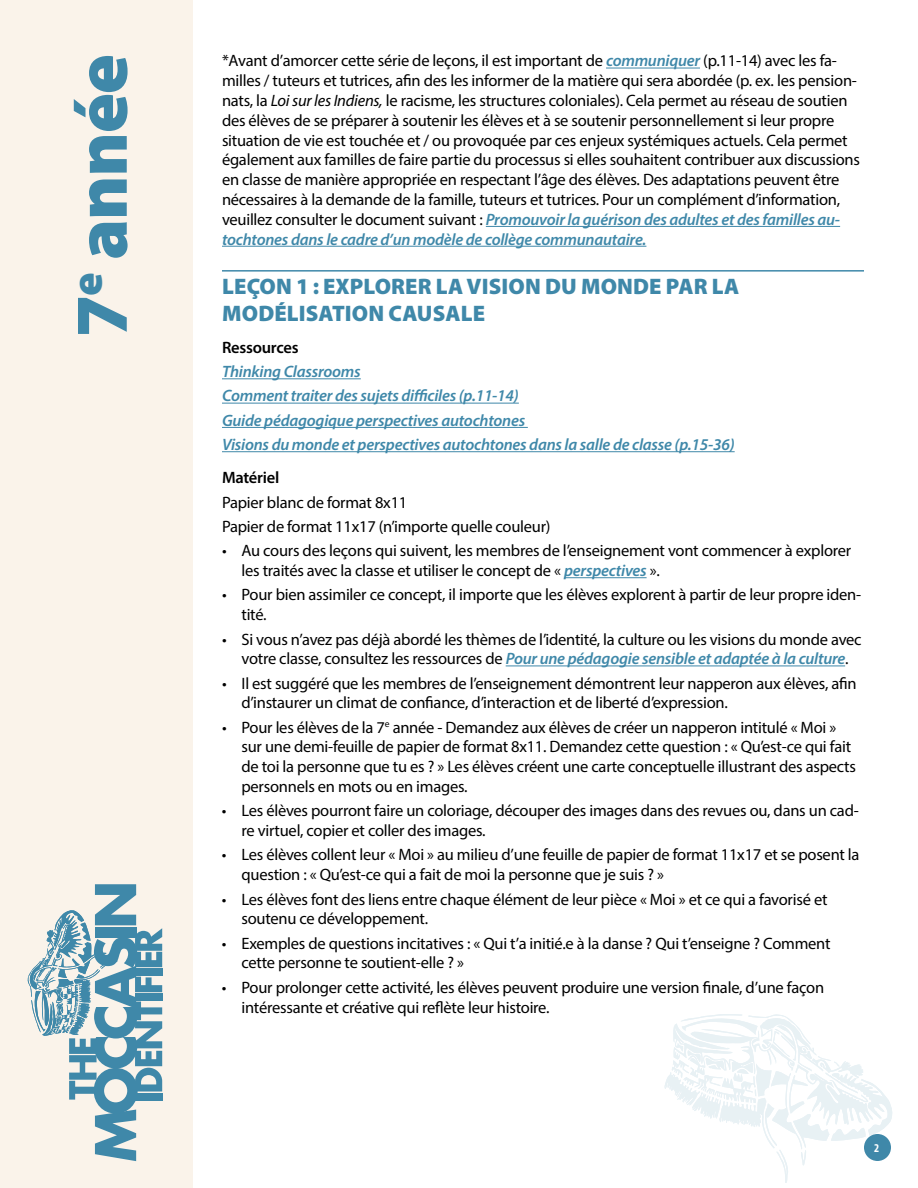
<style>
.page{position:relative;width:918px;height:1188px;background:#fff}
.page>*{position:absolute;margin:0;border:0;box-sizing:border-box;transform-origin:0 0}
.t1{font:900 75px "Myriad Pro";letter-spacing:-.02em;color:#3f88a9}
.t2{font:900 22.5px/27px "Myriad Pro";letter-spacing:.005em;color:#3f88a9}
.t3{font:16.5px/19.8px "Myriad Pro";letter-spacing:-.015em;color:#000}
.t4{font:italic 600 16.5px/24.3px "Myriad Pro";letter-spacing:-.015em;color:#3f88a9}
.t5{font:600 16.5px "Myriad Pro";letter-spacing:-.015em;color:#000}
.t6{font:700 condensed 12px "Myriad Pro";color:#fff}
.s1{font-weight:600;font-style:italic;color:#3f88a9}
.s2{font-style:italic}
</style>
<div class="page">
<div style="left:0;top:0;width:194px;height:1188px;background:#faf3ea"></div>
<svg style="left:664px;top:1014px;width:228px;height:169px"></svg>
<svg style="left:28px;top:884px;width:134px;height:277px"></svg>
<div style="left:864px;top:1134px;width:27px;height:27px;background:#3f88a9;border-radius:50%"></div>
<hr style="left:606px;top:68px;width:94px;height:1px;background:#3f88a9">
<hr style="left:486px;top:226px;width:354px;height:1px;background:#3f88a9">
<hr style="left:222px;top:246px;width:424px;height:1px;background:#3f88a9">
<hr style="left:222px;top:270px;width:642px;height:2px;background:#3f88a9">
<hr style="left:222px;top:378px;width:139px;height:1px;background:#3f88a9">
<hr style="left:222px;top:403px;width:297px;height:1px;background:#3f88a9">
<hr style="left:222px;top:427px;width:306px;height:1px;background:#3f88a9">
<hr style="left:222px;top:451px;width:513px;height:1px;background:#3f88a9">
<hr style="left:564px;top:577px;width:83px;height:1px;background:#3f88a9">
<hr style="left:506px;top:666px;width:339px;height:1px;background:#3f88a9">
<h1 class="t1" style="left:51px;top:337px;width:285px;rotate:-90deg">7<sup>e</sup> année</h1>
<p class="t3" style="left:222px;top:51px;width:640px">*Avant d’amorcer cette série de leçons, il est important de <span class="s1">communiquer</span> (p.11-14) avec les fa&shy;milles / tuteurs et tutrices, afin des les informer de la matière qui sera abordée (p. ex. les pension&shy;nats, la <span class="s2">Loi sur les Indiens,</span> le racisme, les structures coloniales). Cela permet au réseau de soutien des élèves de se préparer à soutenir les élèves et à se soutenir personnellement si leur propre situation de vie est touchée et / ou provoquée par ces enjeux systémiques actuels. Cela permet également aux familles de faire partie du processus si elles souhaitent contribuer aux discussions en classe de manière appropriée en respectant l’âge des élèves. Des adaptations peuvent être nécessaires à la demande de la famille, tuteurs et tutrices. Pour un complément d’information, veuillez consulter le document suivant : <span class="s1">Promouvoir la guérison des adultes et des familles au&shy;tochtones dans le cadre d’un modèle de collège communautaire.</span></p>
<h2 class="t2" style="left:222px;top:272px;width:519px">LEÇON 1 : EXPLORER LA VISION DU MONDE PAR LA<br>MODÉLISATION CAUSALE</h2>
<p class="t5" style="left:222px;top:337px;width:78px">Ressources</p>
<p class="t4" style="left:222px;top:359px;width:514px">Thinking Classrooms<br>Comment traiter des sujets difficiles (p.11-14)<br>Guide pédagogique perspectives autochtones<br>Visions du monde et perspectives autochtones dans la salle de classe (p.15-36)</p>
<p class="t5" style="left:222px;top:467px;width:59px">Matériel</p>
<p class="t3" style="left:222px;top:490px;width:330px;line-height:24.3px">Papier blanc de format 8x11<br>Papier de format 11x17 (n’importe quelle couleur)</p>
<p class="t3" style="left:242px;top:541px;width:611px;text-indent:-20px">• Au cours des leçons qui suivent, les membres de l’enseignement vont commencer à explorer les traités avec la classe et utiliser le concept de « <span class="s1">perspectives</span> ».</p>
<p class="t3" style="left:242px;top:585px;width:621px;text-indent:-20px">• Pour bien assimiler ce concept, il importe que les élèves explorent à partir de leur propre iden&shy;tité.</p>
<p class="t3" style="left:222px;top:629px;width:641px;text-align:center">• Si vous n’avez pas déjà abordé les thèmes de l’identité, la culture ou les visions du monde avec votre classe, consultez les ressources de <span class="s1">Pour une pédagogie sensible et adaptée à la culture</span>.</p>
<p class="t3" style="left:242px;top:673px;width:617px;text-indent:-20px">• Il est suggéré que les membres de l’enseignement démontrent leur napperon aux élèves, afin d’instaurer un climat de confiance, d’interaction et de liberté d’expression.</p>
<p class="t3" style="left:242px;top:717px;width:616px;text-indent:-20px">• Pour les élèves de la 7<sup>e</sup> année - Demandez aux élèves de créer un napperon intitulé « Moi » sur une demi-feuille de papier de format 8x11. Demandez cette question : « Qu’est-ce qui fait de toi la personne que tu es ? » Les élèves créent une carte conceptuelle illustrant des aspects personnels en mots ou en images.</p>
<p class="t3" style="left:242px;top:801px;width:619px;text-indent:-20px">• Les élèves pourront faire un coloriage, découper des images dans des revues ou, dans un cad&shy;re virtuel, copier et coller des images.</p>
<p class="t3" style="left:242px;top:845px;width:620px;text-indent:-20px">• Les élèves collent leur « Moi » au milieu d’une feuille de papier de format 11x17 et se posent la question : « Qu’est-ce qui a fait de moi la personne que je suis ? »</p>
<p class="t3" style="left:242px;top:889px;width:588px;text-indent:-20px">• Les élèves font des liens entre chaque élément de leur pièce « Moi » et ce qui a favorisé et soutenu ce développement.</p>
<p class="t3" style="left:242px;top:933px;width:591px;text-indent:-20px">• Exemples de questions incitatives : « Qui t’a initié.e à la danse ? Qui t’enseigne ? Comment cette personne te soutient-elle ? »</p>
<p class="t3" style="left:242px;top:977px;width:584px;text-indent:-20px">• Pour prolonger cette activité, les élèves peuvent produire une version finale, d’une façon intéressante et créative qui reflète leur histoire.</p>
<p class="t6" style="left:874px;top:1141px;width:7px">2</p>
</div>
